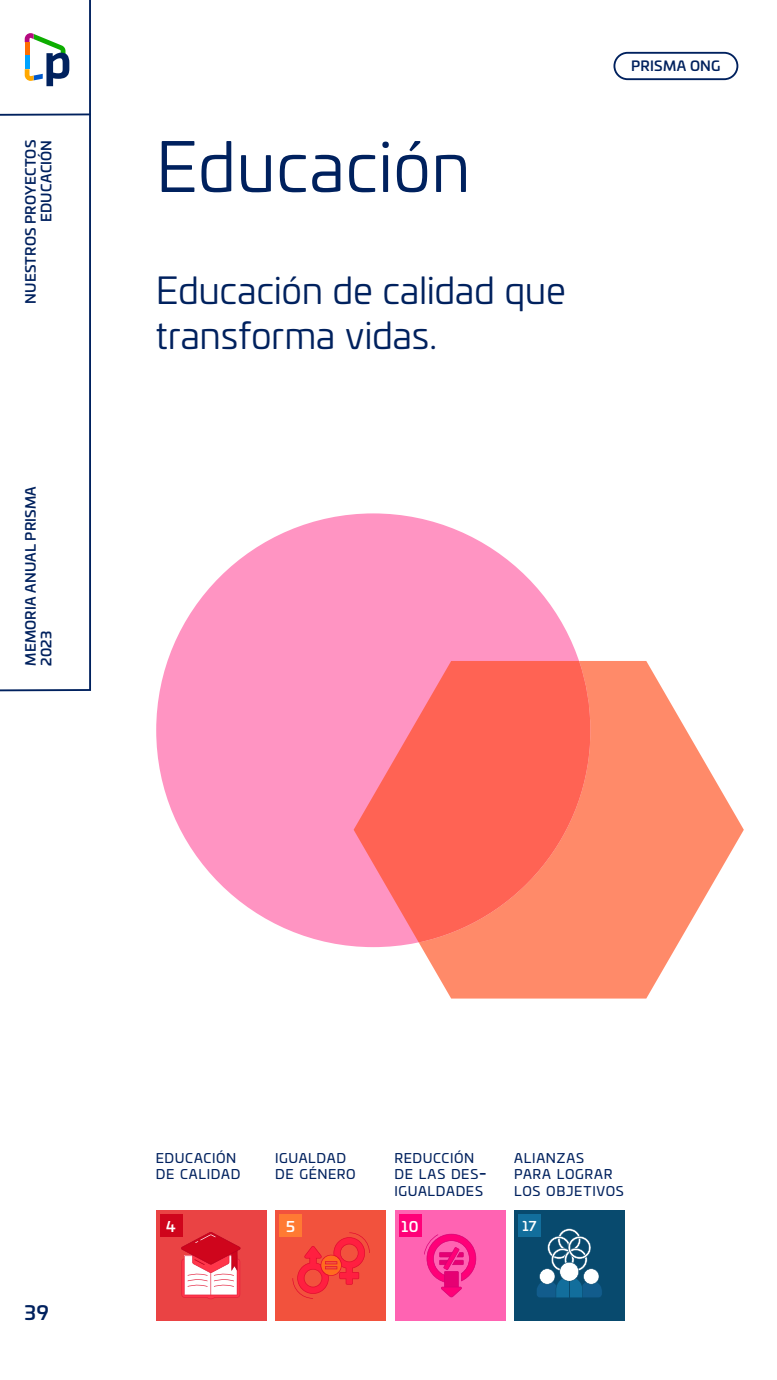
<style>
.page{position:relative;width:777px;height:1380px;background:#fff}
.page>*{position:absolute;margin:0;border:0;box-sizing:border-box;transform-origin:0 0}
.t1{font:68.12px "Univia Pro";color:#00215e}
.t2{font:36.88px/45px "Univia Pro";letter-spacing:-.01em;color:#00215e}
.t3{font:500 19.38px "Univia Pro";color:#00215e}
.t4{font:500 14.38px "Univia Pro";color:#fff}
.t5{font:500 13.75px/15.6px "Univia Pro";letter-spacing:.015em;color:#00215e}
.t6{font:13.12px/16.9px "Univia Pro";letter-spacing:.045em;color:#00215e}
.t7{font:500 13.12px "Univia Pro";color:#fff}
.s1{font-size:18.75px}
</style>
<div class="page">
<svg style="left:0;top:0;width:91px;height:692px"></svg>
<svg style="left:0;top:113px;width:91px;height:4px"></svg>
<svg style="left:25px;top:33px;width:44px;height:53px"></svg>
<div style="left:613px;top:52px;width:125px;height:28px;border:2px solid #00215e;border-radius:13px"></div>
<div style="left:156px;top:513px;width:434px;height:434px;background:#ff94c2;border-radius:50%"></div>
<svg style="left:418px;top:661px;width:325px;height:338px;fill:#ff8a69"></svg>
<svg style="left:353px;top:661px;width:237px;height:281px;fill:#ff6354"></svg>
<div style="left:156px;top:1210px;width:110px;height:111px;background:#ea4344"></div>
<svg style="left:181px;top:1232px;width:59px;height:67px;background:#ea6f7b"></svg>
<div style="left:160px;top:1214px;width:22px;height:22px;background:#cf051c"></div>
<div style="left:275px;top:1210px;width:111px;height:111px;background:#f2523d"></div>
<svg style="left:292px;top:1232px;width:77px;height:67px"></svg>
<div style="left:279px;top:1214px;width:22px;height:22px;background:#ff7a33"></div>
<div style="left:394px;top:1210px;width:111px;height:111px;background:#ff63b2"></div>
<svg style="left:424px;top:1233px;width:52px;height:64px"></svg>
<div style="left:399px;top:1214px;width:22px;height:22px;background:#ff0078"></div>
<div style="left:514px;top:1210px;width:110px;height:111px;background:#084a6e"></div>
<svg style="left:536px;top:1228px;width:66px;height:70px"></svg>
<div style="left:518px;top:1214px;width:22px;height:22px;background:#126e9c"></div>
<p class="t5" style="left:22px;top:304px;width:165px;text-align:right;rotate:-90deg">NUESTROS PROYECTOS<br>EDUCACIÓN</p>
<p class="t5" style="left:22px;top:666px;width:181px;rotate:-90deg">MEMORIA ANUAL PRISMA<br>2023</p>
<h1 class="t1" style="left:156px;top:118px;width:316px">Educación</h1>
<h2 class="t2" style="left:156px;top:266px;width:411px">Educación de calidad que transforma vidas.</h2>
<p class="t5" style="left:631px;top:58px;width:91px">PRISMA ONG</p>
<h3 class="t3" style="left:25px;top:1298px;width:26px">39</h3>
<p class="t6" style="left:156px;top:1149px;width:86px">EDUCACIÓN<br>DE CALIDAD</p>
<p class="t6" style="left:275px;top:1149px;width:82px">IGUALDAD<br>DE GÉNERO</p>
<p class="t6" style="left:394px;top:1149px;width:94px">REDUCCIÓN<br>DE LAS DES<span class="s1">-<br></span>IGUALDADES</p>
<p class="t6" style="left:514px;top:1149px;width:111px">ALIANZAS<br>PARA LOGRAR<br>LOS OBJETIVOS</p>
<p class="t4" style="left:166px;top:1215px;width:11px">4</p>
<p class="t4" style="left:286px;top:1215px;width:10px">5</p>
<p class="t4" style="left:401px;top:1215px;width:18px">10</p>
<p class="t7" style="left:522px;top:1216px;width:16px">17</p>
</div>
